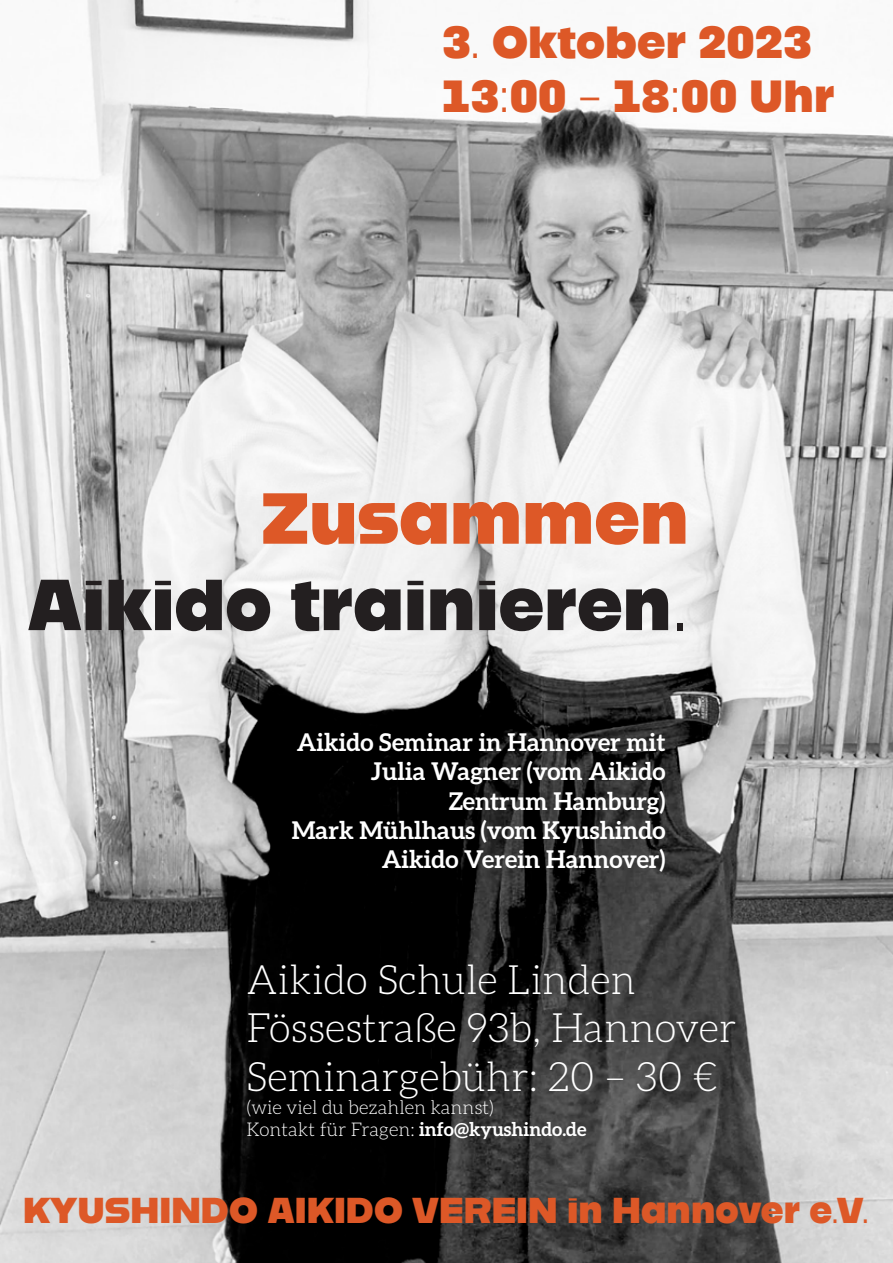
<style>
.page{position:relative;width:893px;height:1263px;background:#fff}
.page>*{position:absolute;margin:0;border:0;box-sizing:border-box;transform-origin:0 0}
.t1{font:72px/86.4px "Alfarn 2";color:#231f20;text-align:right}
.t2{font:45px "Alfarn 2";color:#dd5827}
.t3{font:300 40.5px "Aleo";color:#fff}
.t4{font:36px "Alfarn 2";color:#dd5827}
.t5{font:700 24.45px/29.2px "Aleo";color:#fff;text-align:right}
.t6{font:300 18.9px/22.6px "Aleo";color:#fff}
.s1{color:#dd5827}
.s2{font-weight:700}
</style>
<div class="page">
<img style="left:0;top:0;width:893px;height:1263px">
<p class="t2" style="left:442px;top:15px;width:371px">3. Oktober 2023</p>
<p class="t2" style="left:442px;top:69px;width:394px">13:00 - 18:00 Uhr</p>
<p class="t1" style="left:27px;top:474px;width:663px"><span class="s1">Zusammen<br></span>Aikido trainieren.</p>
<p class="t5" style="left:297px;top:727px;width:370px">Aikido Seminar in Hannover mit</p>
<p class="t5" style="left:292px;top:756px;width:375px">Julia Wagner (vom Aikido<br>Zentrum Hamburg)<br>Mark Mühlhaus (vom Kyushindo<br>Aikido Verein Hannover)</p>
<p class="t3" style="left:247px;top:957px;width:391px">Aikido Schule Linden</p>
<p class="t3" style="left:247px;top:1006px;width:491px">Fössestraße 93b, Hannover</p>
<p class="t3" style="left:247px;top:1055px;width:473px">Seminargebühr: 20 – 30 €</p>
<p class="t6" style="left:247px;top:1095px;width:341px">(wie viel du bezahlen kannst)<br>Kontakt für Fragen: <span class="s2">info@kyushindo.de</span></p>
<p class="t4" style="left:23px;top:1188px;width:848px">KYUSHINDO AIKIDO VEREIN in Hannover e.V.</p>
</div>
